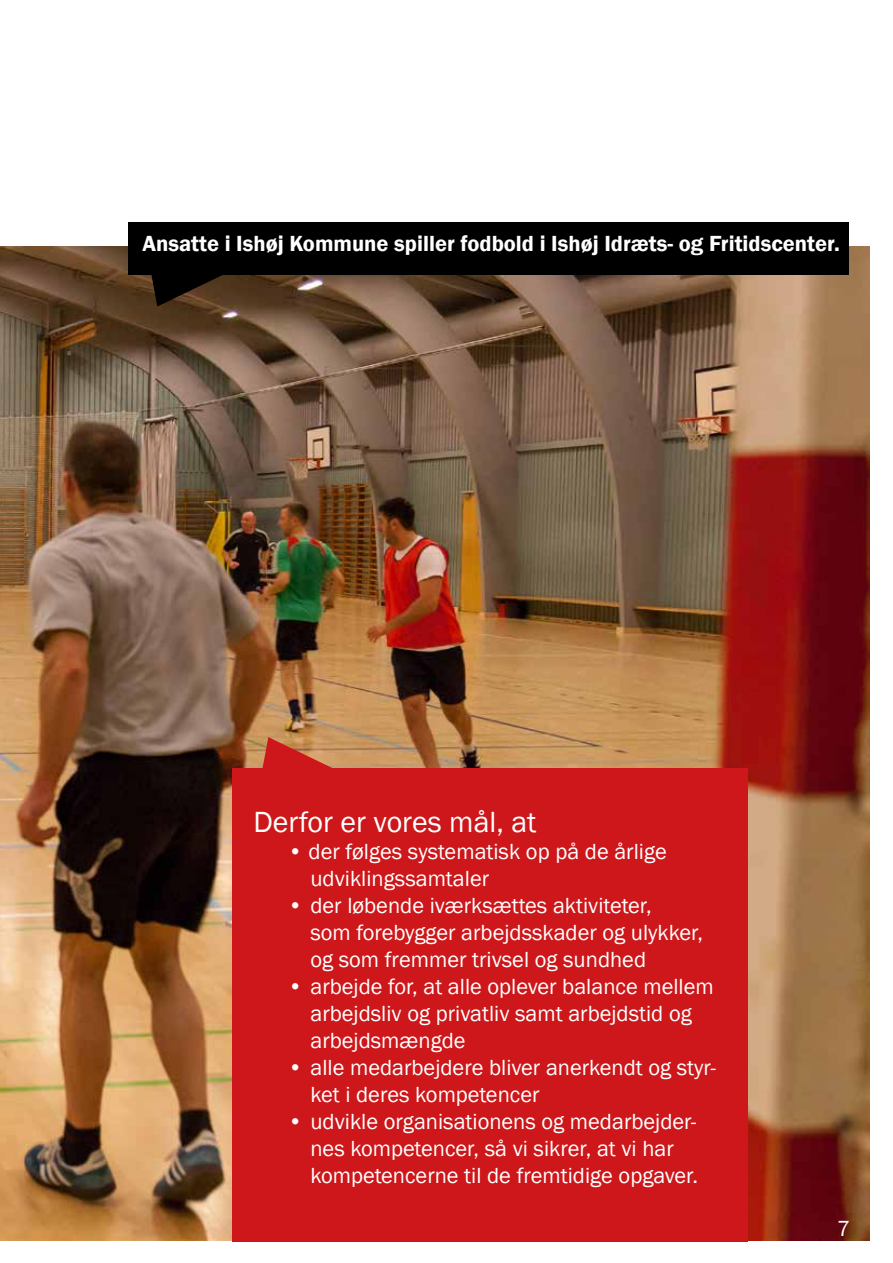
<style>
.page{position:relative;width:893px;height:1263px;background:#fff}
.page>*{position:absolute;margin:0;border:0;box-sizing:border-box;transform-origin:0 0}
.t1{font:30px "Franklin Gothic";color:#fff}
.t2{font:22.5px/27px "Franklin Gothic";color:#fff}
.t3{font:600 22.5px "Franklin Gothic";color:#fff}
</style>
<div class="page">
<img style="left:0;top:247px;width:870px;height:994px">
<div style="left:232px;top:768px;width:515px;height:474px;background:#cd171a"></div>
<svg style="left:253px;top:737px;width:181px;height:31px;background:#c3784f"></svg>
<div style="left:128px;top:222px;width:720px;height:53px;background:#000"></div>
<svg style="left:142px;top:275px;width:181px;height:31px;background:#48321f"></svg>
<p class="t3" style="left:142px;top:230px;width:699px">Ansatte i Ishøj Kommune spiller fodbold i Ishøj Idræts- og Fritidscenter.</p>
<h1 class="t1" style="left:253px;top:803px;width:285px">Derfor er vores mål, at</h1>
<p class="t2" style="left:310px;top:839px;width:358px;text-indent:-23px">• der følges systematisk op på de årlige udviklingssamtaler</p>
<p class="t2" style="left:310px;top:893px;width:394px;text-indent:-22px">• der løbende iværksættes aktiviteter,<br>som forebygger arbejdsskader og ulykker, og som fremmer trivsel og sundhed</p>
<p class="t2" style="left:310px;top:974px;width:405px;text-indent:-22px">• arbejde for, at alle oplever balance mellem arbejdsliv og privatliv samt arbejdstid og arbejdsmængde</p>
<p class="t2" style="left:310px;top:1055px;width:407px;text-indent:-22px">• alle medarbejdere bliver anerkendt og styr&shy;ket i deres kompetencer</p>
<p class="t2" style="left:310px;top:1109px;width:389px;text-indent:-22px">• udvikle organisationens og medarbejder&shy;nes kompetencer, så vi sikrer, at vi har kompetencerne til de fremtidige opgaver.</p>
<p class="t2" style="left:837px;top:1216px;width:15px">7</p>
</div>
